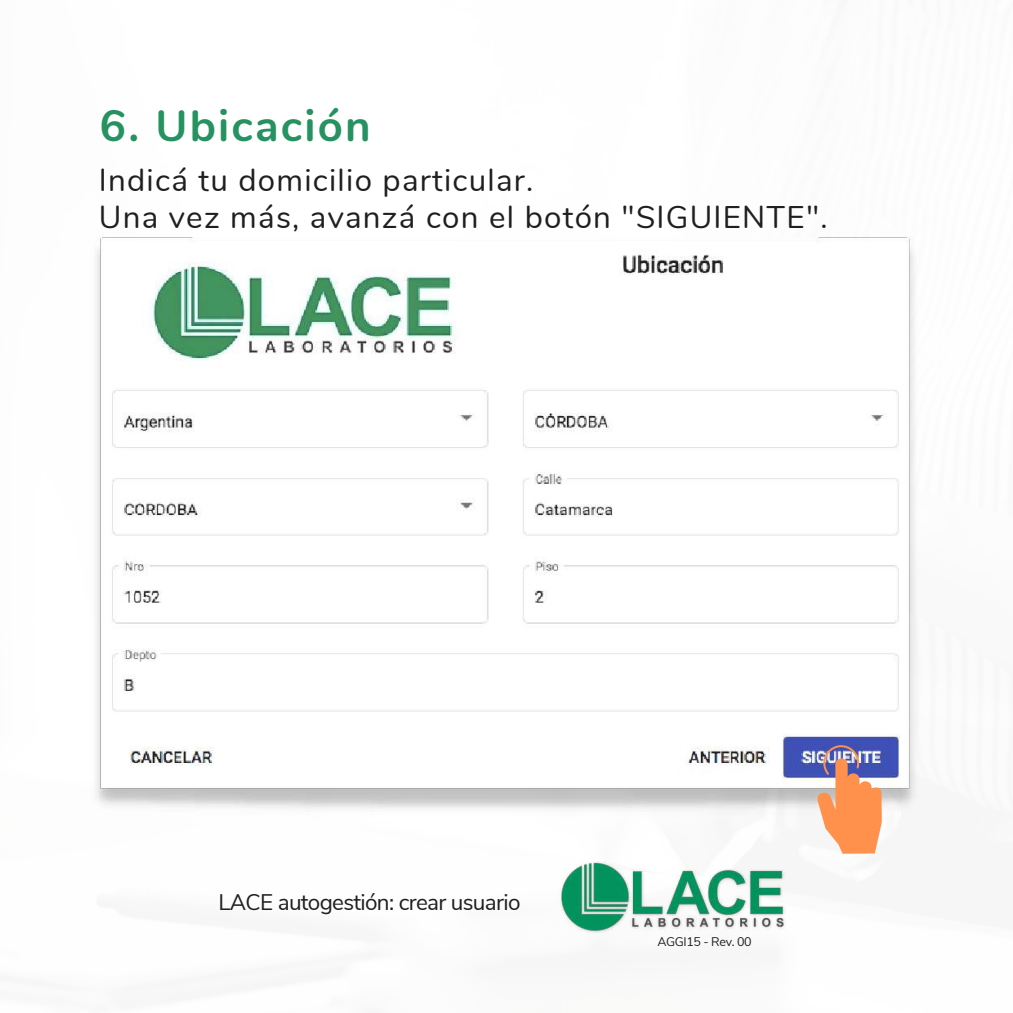
<style>
.page{position:relative;width:1013px;height:1013px;background:#fff}
.page>*{position:absolute;margin:0;border:0;box-sizing:border-box;transform-origin:0 0}
.t1{font:700 43.75px "Nunito";letter-spacing:.05em;color:#279261}
.t2{font:31.25px/36.5px "Nunito";letter-spacing:.04em;color:#201f1f}
.t3{font:22.5px "Nunito Sans";letter-spacing:-.03em;color:#201f1f}
.t4{font:12.5px "Nunito Sans";letter-spacing:-.03em;color:#201f1f}
</style>
<div class="page">
<img style="left:95px;top:237px;width:823px;height:579px">
<img style="left:560px;top:862px;width:227px;height:71px">
<img style="left:817px;top:743px;width:64px;height:110px">
<h1 class="t1" style="left:100px;top:96px;width:272px">6. Ubicación</h1>
<p class="t2" style="left:99px;top:163px;width:730px">Indicá tu domicilio particular.<br>Una vez más, avanzá con el botón "SIGUIENTE".</p>
<p class="t3" style="left:218px;top:887px;width:303px">LACE autogestión: crear usuario</p>
<p class="t4" style="left:657px;top:933px;width:96px">AGGI15 - Rev. 00</p>
</div>
